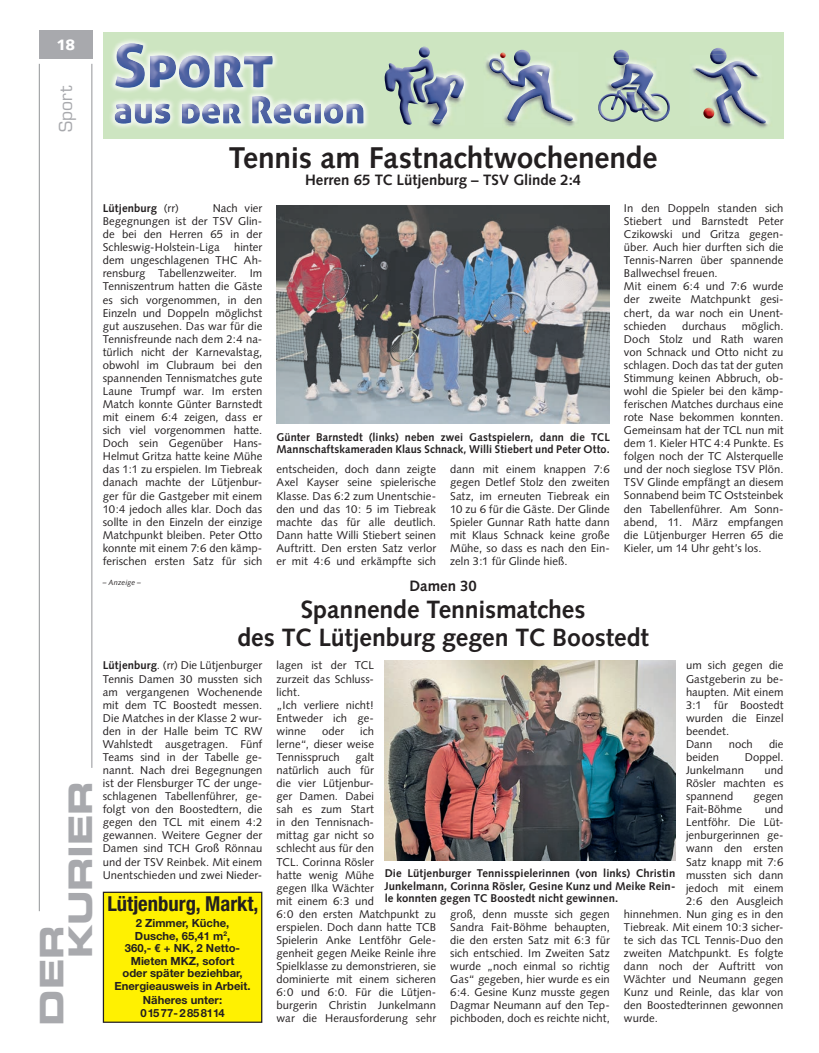
<style>
.page{position:relative;width:819px;height:1053px;background:#fff}
.page>*{position:absolute;margin:0;border:0;box-sizing:border-box;transform-origin:0 0}
.t1{font:32.5px/28.9px "Eurostile LT Std Bold Ex 2";letter-spacing:-.01em;color:#a8a9ad}
.t2{font:700 30px "Syntax LT Std";letter-spacing:-.005em;color:#231f20}
.t3{font:700 25px/27.5px "Syntax LT Std";letter-spacing:-.005em;color:#231f20;text-align:center}
.t4{font:700 condensed 20.62px "Helvetica Neue";color:#231f20}
.t5{font:17.5px "Eurostile LT Std";color:#a8a9ad}
.t6{font:700 15px "Syntax LT Std";color:#231f20}
.t7{font:900 15px "Syntax LT Std";color:#fff}
.t8{font:11.25px/13px "Syntax";letter-spacing:.005em;color:#231f20;text-align:justify}
.t9{font:700 11.25px/12.5px "Syntax LT Std";letter-spacing:.01em;color:#231f20}
.t10{font:700 11.25px/12.5px "Helvetica Neue";color:#231f20;text-align:center}
.t11{font:700 11.25px "Syntax";letter-spacing:.01em;color:#231f20}
.t12{font:italic 7.5px "Syntax LT Std";letter-spacing:.01em;color:#231f20}
.s1{font-weight:400}
.s2{font-weight:700}
</style>
<div class="page">
<hr style="left:39px;top:64px;width:1px;height:847px;background:#939598">
<hr style="left:92px;top:64px;width:1px;height:703px;background:#939598">
<div style="left:39px;top:30px;width:53px;height:29px;background:#a8a9ad"></div>
<div style="left:103px;top:892px;width:159px;height:130px;background:#fff101"></div>
<div style="left:103px;top:891px;width:159px;height:131px;border:1px solid #231f20"></div>
<div style="left:103px;top:32px;width:680px;height:107px;background:#cde5c1"></div>
<img style="left:111px;top:40px;width:257px;height:88px">
<img style="left:115px;top:43px;width:158px;height:45px">
<img style="left:115px;top:96px;width:248px;height:28px">
<svg style="left:713px;top:48px;width:11px;height:2px"></svg>
<img style="left:710px;top:50px;width:16px;height:5px">
<img style="left:692px;top:55px;width:78px;height:73px">
<img style="left:695px;top:65px;width:70px;height:58px">
<svg style="left:727px;top:61px;width:31px;height:15px"></svg>
<svg style="left:713px;top:72px;width:3px;height:7px"></svg>
<svg style="left:703px;top:108px;width:11px;height:11px"></svg>
<svg style="left:616px;top:50px;width:10px;height:2px"></svg>
<img style="left:613px;top:52px;width:16px;height:5px">
<img style="left:606px;top:57px;width:40px;height:33px">
<img style="left:611px;top:64px;width:45px;height:26px">
<svg style="left:606px;top:120px;width:12px;height:2px"></svg>
<svg style="left:650px;top:120px;width:11px;height:2px"></svg>
<img style="left:598px;top:90px;width:72px;height:30px">
<svg style="left:621px;top:87px;width:15px;height:2px"></svg>
<img style="left:505px;top:123px;width:69px;height:4px">
<img style="left:485px;top:54px;width:92px;height:69px">
<img style="left:489px;top:58px;width:83px;height:64px">
<svg style="left:517px;top:50px;width:10px;height:2px"></svg>
<img style="left:514px;top:52px;width:16px;height:14px">
<svg style="left:491px;top:52px;width:14px;height:22px"></svg>
<svg style="left:419px;top:47px;width:11px;height:11px"></svg>
<img style="left:465px;top:78px;width:2px;height:12px">
<img style="left:429px;top:71px;width:36px;height:58px">
<img style="left:446px;top:75px;width:15px;height:3px">
<img style="left:433px;top:78px;width:13px;height:31px">
<svg style="left:434px;top:76px;width:13px;height:6px"></svg>
<svg style="left:433px;top:110px;width:9px;height:14px"></svg>
<img style="left:384px;top:59px;width:49px;height:66px">
<img style="left:276px;top:206px;width:333px;height:217px">
<img style="left:384px;top:661px;width:291px;height:199px">
<p class="t7" style="left:56px;top:36px;width:20px">18</p>
<p class="t5" style="left:55px;top:132px;width:47px;rotate:-90deg">Sport</p>
<p class="t1" style="left:37px;top:958px;width:179px;text-indent:-67px;rotate:-90deg">Der<br>Kurier</p>
<p class="t2" style="left:229px;top:140px;width:430px">Tennis am Fastnachtwochenende</p>
<p class="t6" style="left:305px;top:172px;width:278px">Herren 65 TC Lütjenburg – TSV Glinde 2:4</p>
<p class="t8" style="left:103px;top:202px;width:161px;text-indent:110px">Nach vier Begegnungen ist der TSV Glin&shy;de bei den Herren 65 in der Schleswig-Holstein-Liga</p>
<p class="t11" style="left:103px;top:202px;width:78px">Lütjenburg <span class="s1">(rr)</span></p>
<p class="t8" style="left:103px;top:241px;width:161px;text-indent:131px">hinter dem ungeschlagenen THC Ah&shy;rensburg Tabellenzweiter. Im Tenniszentrum hatten die Gäste es sich vorgenommen, in den Einzeln und Doppeln möglichst gut auszusehen. Das war für die Tennisfreunde nach dem 2:4 na&shy;türlich nicht der Karnevalstag, obwohl im Clubraum bei den spannenden Tennismatches gute Laune Trumpf war. Im ersten Match konnte Günter Barnstedt mit einem 6:4 zeigen, dass er sich viel vorgenommen hatte.<br>Doch sein Gegenüber Hans-Helmut Gritza hatte keine Mühe das 1:1 zu erspielen. Im Tiebreak danach machte der Lütjenbur&shy;ger für die Gastgeber mit einem 10:4 jedoch alles klar. Doch das sollte in den Einzeln der einzige Matchpunkt bleiben. Peter Otto konnte mit einem 7:6 den kämp&shy;ferischen ersten Satz für sich</p>
<p class="t9" style="left:276px;top:431px;width:335px">Günter Barnstedt (links) neben zwei Gastspielern, dann die TCL<br>Mannschaftskameraden Klaus Schnack, Willi Stiebert und Peter Otto.</p>
<p class="t8" style="left:276px;top:463px;width:161px">entscheiden, doch dann zeigte Axel Kayser seine spielerische Klasse. Das 6:2 zum Unentschie&shy;den und das 10: 5 im Tiebreak machte das für alle deutlich.<br>Dann hatte Willi Stiebert seinen Auftritt. Den ersten Satz verlor er mit 4:6 und erkämpfte sich</p>
<p class="t8" style="left:450px;top:463px;width:161px">dann mit einem knappen 7:6 gegen Detlef Stolz den zweiten Satz, im erneuten Tiebreak ein 10 zu 6 für die Gäste. Der Glinde Spieler Gunnar Rath hatte dann mit Klaus Schnack keine große Mühe, so dass es nach den Ein&shy;zeln 3:1 für Glinde hieß.</p>
<p class="t8" style="left:624px;top:201px;width:161px;text-align:left">In den Doppeln standen sich<br>Stiebert und Barnstedt Peter<br>Czikowski und Gritza gegen&shy;über. Auch hier durften sich die<br>Tennis-Narren über spannende<br>Ballwechsel freuen.<br>Mit einem 6:4 und 7:6 wurde der zweite Matchpunkt gesi&shy;chert, da war noch ein Unent&shy;schieden</p>
<p class="t8" style="left:624px;top:319px;width:161px;text-indent:118px">möglich.<br>Doch Stolz und Rath waren von Schnack und Otto nicht zu schlagen. Doch das tat der guten Stimmung keinen Abbruch, ob&shy;wohl die Spieler bei den kämp&shy;ferischen Matches durchaus eine rote Nase bekommen konnten.<br>Gemeinsam hat der TCL nun mit dem 1. Kieler HTC 4:4 Punkte. Es folgen noch der TC Alsterquelle und der noch sieglose TSV Plön.<br>TSV Glinde empfängt an diesem Sonnabend beim TC Oststeinbek den Tabellenführer. Am Sonn&shy;abend, 11. März empfangen die Lütjenburger Herren 65 die Kieler, um 14 Uhr geht’s los.</p>
<p class="t8" style="left:682px;top:319px;width:45px">durchaus</p>
<p class="t12" style="left:103px;top:578px;width:40px">– Anzeige –</p>
<p class="t6" style="left:409px;top:577px;width:69px">Damen 30</p>
<p class="t3" style="left:237px;top:596px;width:413px">Spannende Tennismatches<br>des TC Lütjenburg gegen TC Boostedt</p>
<p class="t8" style="left:103px;top:659px;width:161px"><span class="s2">Lütjenburg</span>. (rr) Die Lütjenburger Tennis Damen 30 mussten sich am vergangenen Wochenende mit dem TC Boostedt messen.<br>Die Matches in der Klasse 2 wur&shy;den in der Halle beim TC RW Wahlstedt ausgetragen. Fünf Teams sind in der Tabelle ge&shy;nannt. Nach drei Begegnungen ist der Flensburger TC der unge&shy;schlagenen Tabellenführer, ge&shy;folgt von den Boostedtern, die gegen den TCL mit einem 4:2 gewannen. Weitere Gegner der Damen sind TCH Groß Rönnau und der TSV Reinbek. Mit einem Unentschieden und zwei Nieder-</p>
<p class="t8" style="left:276px;top:659px;width:99px;text-align:left">lagen ist der TCL zurzeit das Schluss&shy;licht.<br>„Ich verliere nicht!<br>Entweder ich ge&shy;winne</p>
<p class="t8" style="left:686px;top:659px;width:99px;text-align:left">um sich gegen die<br>Gastgeberin zu be&shy;haupten. Mit einem<br>3:1 für Boostedt wurden die Einzel beendet.<br>Dann</p>
<p class="t8" style="left:276px;top:724px;width:99px;text-indent:83px">ich lerne“, dieser weise Tennisspruch</p>
<p class="t8" style="left:322px;top:724px;width:24px">oder</p>
<p class="t8" style="left:728px;top:737px;width:26px">noch</p>
<p class="t8" style="left:769px;top:737px;width:16px">die</p>
<p class="t8" style="left:276px;top:750px;width:161px;text-align:left;text-indent:79px">galt<br>natürlich auch für<br>die vier Lütjenbur-<br>ger Damen. Dabei<br>sah es zum Start<br>in den Tennisnach-<br>mittag gar nicht so<br>schlecht aus für den<br>TCL. Corinna Rösler<br>hatte wenig Mühe<br>gegen Ilka Wächter<br>mit einem 6:3 und<br>6:0 den ersten Matchpunkt zu erspielen. Doch dann hatte TCB<br>Spielerin Anke Lentföhr Gele&shy;genheit gegen Meike Reinle ihre<br>Spielklasse zu demonstrieren, sie dominierte mit einem sicheren<br>6:0 und 6:0. Für die Lütjen&shy;burgerin Christin Junkelmann war die Herausforderung sehr</p>
<p class="t8" style="left:686px;top:750px;width:34px">beiden</p>
<p class="t8" style="left:744px;top:750px;width:40px">Doppel.</p>
<p class="t8" style="left:686px;top:763px;width:59px">Junkelmann</p>
<p class="t8" style="left:686px;top:763px;width:99px;text-indent:79px">und Rösler machten es spannend</p>
<p class="t8" style="left:753px;top:789px;width:32px">gegen</p>
<p class="t8" style="left:686px;top:802px;width:57px">Fait-Böhme</p>
<p class="t8" style="left:764px;top:802px;width:20px">und</p>
<p class="t8" style="left:686px;top:815px;width:99px">Lentföhr. Die Lüt-</p>
<p class="t8" style="left:686px;top:829px;width:99px">jenburgerinnen ge-</p>
<p class="t8" style="left:686px;top:842px;width:99px">wann den ersten</p>
<p class="t8" style="left:686px;top:855px;width:99px">Satz knapp mit 7:6</p>
<p class="t8" style="left:686px;top:868px;width:99px">mussten sich dann</p>
<p class="t8" style="left:686px;top:881px;width:99px">jedoch mit einem</p>
<p class="t8" style="left:686px;top:894px;width:99px">2:6 den Ausgleich</p>
<p class="t8" style="left:624px;top:907px;width:161px">hinnehmen. Nun ging es in den</p>
<p class="t8" style="left:624px;top:920px;width:161px">Tiebreak. Mit einem 10:3 sicher-</p>
<p class="t8" style="left:624px;top:933px;width:161px">te sich das TCL Tennis-Duo den</p>
<p class="t8" style="left:624px;top:946px;width:161px">zweiten Matchpunkt. Es folgte</p>
<p class="t8" style="left:624px;top:959px;width:161px">dann noch der Auftritt von</p>
<p class="t8" style="left:624px;top:972px;width:161px">Wächter und Neumann gegen</p>
<p class="t8" style="left:624px;top:985px;width:161px">Kunz und Reinle, das klar von</p>
<p class="t8" style="left:624px;top:998px;width:161px">den Boostedterinnen gewonnen</p>
<p class="t8" style="left:624px;top:1011px;width:35px">wurde.</p>
<p class="t9" style="left:384px;top:867px;width:292px;text-align:justify">Die Lütjenburger Tennisspielerinnen (von links) Christin Junkelmann, Corinna Rösler, Gesine Kunz und Meike Rein&shy;le konnten gegen TC Boostedt nicht gewinnen.</p>
<p class="t4" style="left:107px;top:891px;width:153px">Lütjenburg, Markt,</p>
<p class="t10" style="left:114px;top:916px;width:137px">2 Zimmer, Küche,<br>Dusche, 65,41 m<sup>2</sup>,<br>360,- € + NK, 2 Netto-<br>Mieten MKZ, sofort<br>oder später beziehbar,<br>Energieausweis in Arbeit.</p>
<p class="t10" style="left:140px;top:993px;width:86px;text-align:left">Näheres unter:<br>0 15 77- 2 85 8114</p>
<p class="t8" style="left:450px;top:907px;width:161px">groß, denn musste sich gegen Sandra Fait-Böhme behaupten, die den ersten Satz mit 6:3 für sich entschied. Im Zweiten Satz wurde „noch einmal so richtig Gas“ gegeben, hier wurde es ein 6:4. Gesine Kunz musste gegen Dagmar Neumann auf den Tep&shy;pichboden, doch es reichte nicht,</p>
</div>
